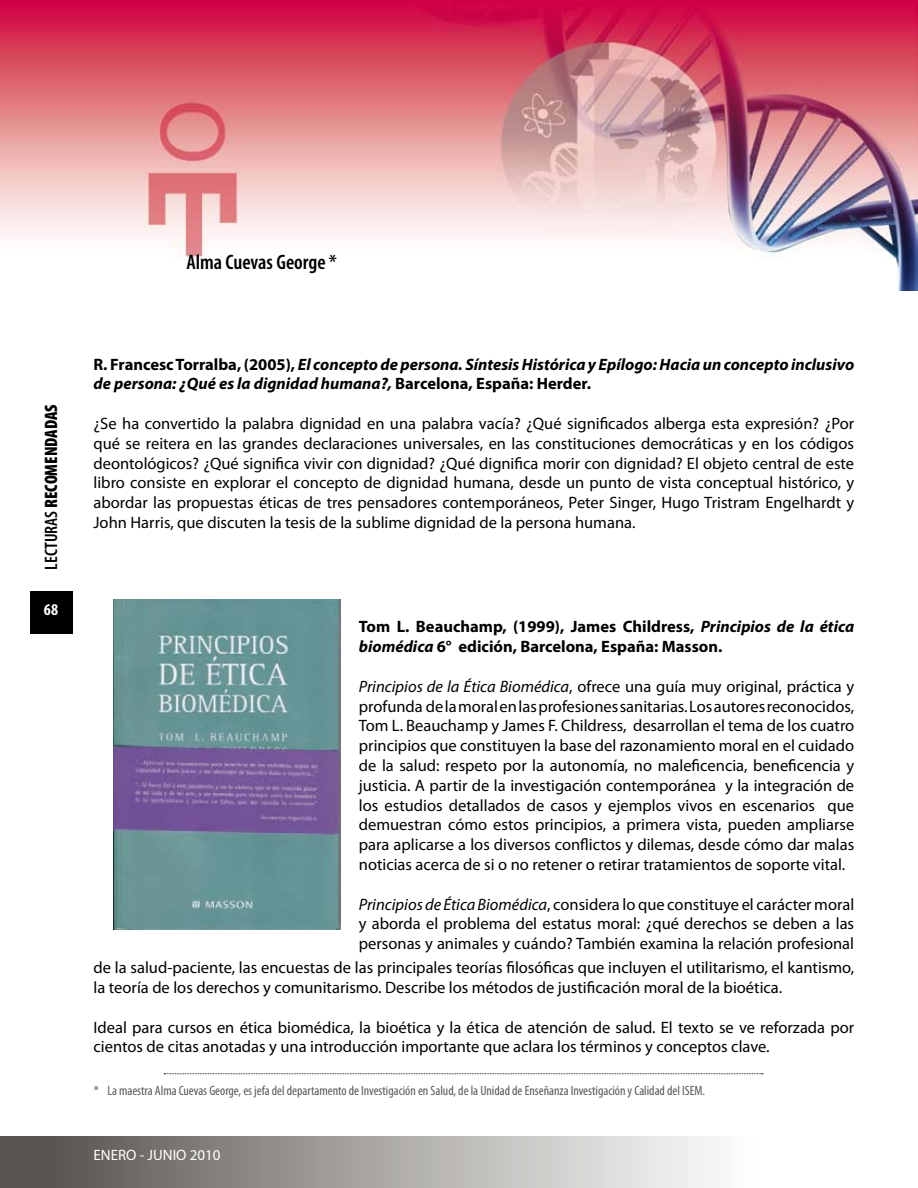
<style>
.page{position:relative;width:918px;height:1188px;background:#fff}
.page>*{position:absolute;margin:0;border:0;box-sizing:border-box;transform-origin:0 0}
.t1{font:600 condensed 21px "Myriad Pro";color:#000}
.t2{font:900 condensed 18px "Myriad Pro";color:#000}
.t3{font:16.5px/19.8px "Myriad Pro";color:#000;text-align:justify}
.t4{font:italic 700 16.5px/19.8px "Myriad Pro";color:#000}
.t5{font:700 16.5px/19.8px "Myriad Pro";color:#000}
.t6{font:700 condensed 16.5px "Myriad Pro";color:#fff}
.t7{font:15px "Myriad Pro";color:#fff}
.t8{font:condensed 13.5px "Myriad Pro";color:#58585a}
.s1{font-weight:600}
.s2{font-style:normal}
.s3{font-style:italic}
</style>
<div class="page">
<div style="left:0;top:1136px;width:918px;height:52px;background:linear-gradient(to right,#57524e,#fff)"></div>
<div style="left:30px;top:591px;width:42px;height:43px;background:#000"></div>
<img style="left:0;top:0;width:918px;height:291px">
<svg style="left:164px;top:1073px;width:599px;height:1px"></svg>
<img style="left:113px;top:599px;width:227px;height:331px">
<p class="t2" style="left:40px;top:570px;width:167px;rotate:-90deg"><span class="s1">LECTURAS</span> RECOMENDADAS</p>
<p class="t6" style="left:44px;top:599px;width:16px">68</p>
<p class="t1" style="left:186px;top:250px;width:152px">Alma Cuevas George *</p>
<p class="t4" style="left:94px;top:354px;width:762px"><span class="s2">R. Francesc Torralba, (2005),</span> El concepto de persona. Síntesis Histórica y Epílogo: Hacia un concepto inclusivo de persona: ¿Qué es la dignidad humana?, <span class="s2">Barcelona, España: Herder.</span></p>
<p class="t3" style="left:94px;top:413px;width:762px">¿Se ha convertido la palabra dignidad en una palabra vacía? ¿Qué significados alberga esta expresión? ¿Por qué se reitera en las grandes declaraciones universales, en las constituciones democráticas y en los códigos deontológicos? ¿Qué significa vivir con dignidad? ¿Qué dignifica morir con dignidad? El objeto central de este libro consiste en explorar el concepto de dignidad humana, desde un punto de vista conceptual histórico, y abordar las propuestas éticas de tres pensadores contemporáneos, Peter Singer, Hugo Tristram Engelhardt y John Harris, que discuten la tesis de la sublime dignidad de la persona humana.</p>
<p class="t5" style="left:359px;top:616px;width:497px">Tom L. Beauchamp, (1999), James Childress, <span class="s3">Principios de la ética biomédica</span> 6° edición, Barcelona, España: Masson.</p>
<p class="t3" style="left:359px;top:676px;width:497px"><span class="s3">Principios de la Ética Biomédica</span>, ofrece una guía muy original, práctica y profunda de la moral en las profesiones sanitarias. Los autores reconocidos, Tom L. Beauchamp y James F. Childress, desarrollan el tema de los cuatro principios que constituyen la base del razonamiento moral en el cuidado de la salud: respeto por la autonomía, no maleficencia, beneficencia y justicia. A partir de la investigación contemporánea y la integración de los estudios detallados de casos y ejemplos vivos en escenarios que demuestran cómo estos principios, a primera vista, pueden ampliarse para aplicarse a los diversos conflictos y dilemas, desde cómo dar malas noticias acerca de si o no retener o retirar tratamientos de soporte vital.</p>
<p class="t3" style="left:359px;top:894px;width:497px"><span class="s3">Principios de Ética Biomédica</span>, considera lo que constituye el carácter moral y aborda el problema del estatus moral: ¿qué derechos se deben a las personas y animales y cuándo? También examina la relación profesional</p>
<p class="t3" style="left:94px;top:957px;width:762px">de la salud-paciente, las encuestas de las principales teorías filosóficas que incluyen el utilitarismo, el kantismo, la teoría de los derechos y comunitarismo. Describe los métodos de justificación moral de la bioética.</p>
<p class="t3" style="left:94px;top:1017px;width:762px">Ideal para cursos en ética biomédica, la bioética y la ética de atención de salud. El texto se ve reforzada por cientos de citas anotadas y una introducción importante que aclara los términos y conceptos clave.</p>
<p class="t8" style="left:94px;top:1082px;width:613px">* La maestra Alma Cuevas George, es jefa del departamento de Investigación en Salud, de la Unidad de Enseñanza Investigación y Calidad del ISEM.</p>
<p class="t7" style="left:94px;top:1146px;width:129px">ENERO - JUNIO 2010</p>
</div>
